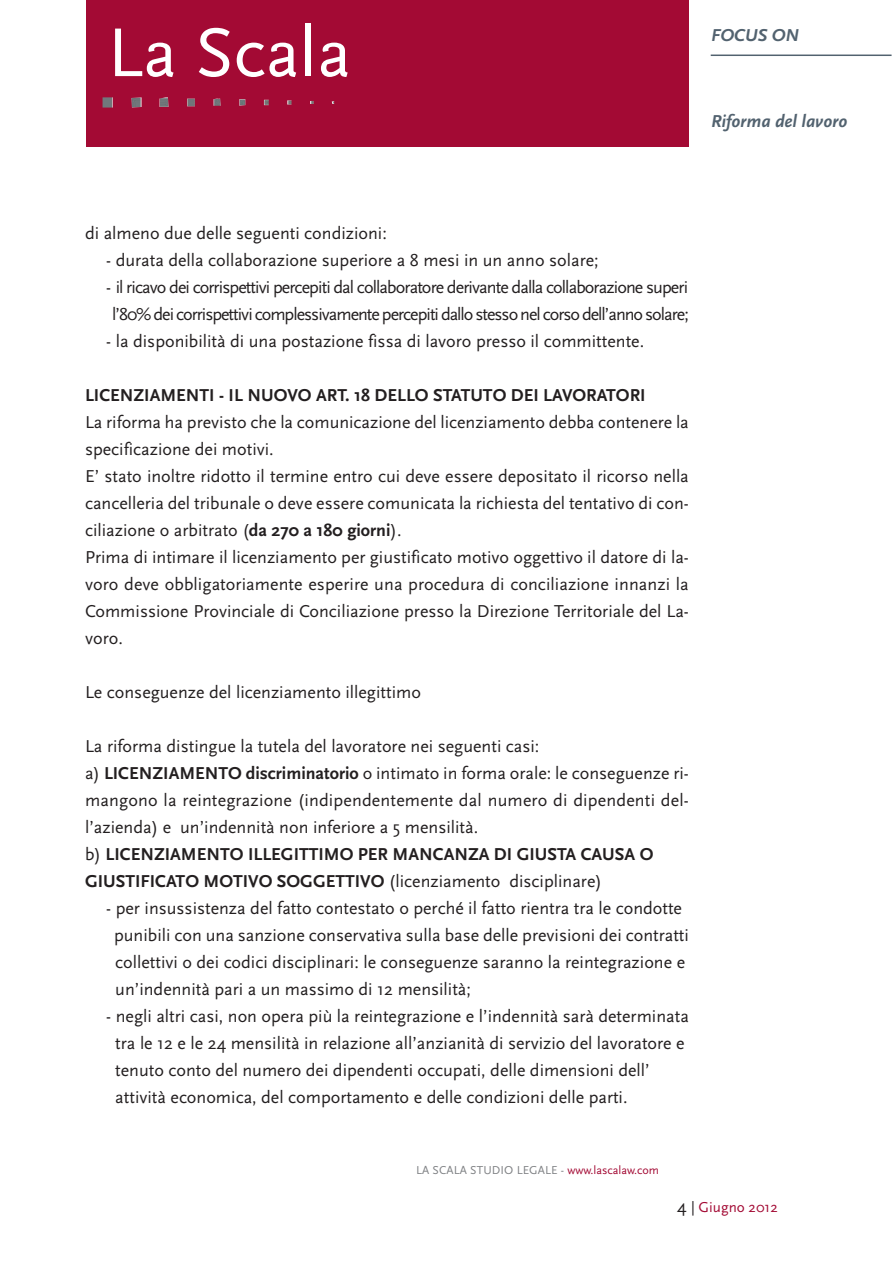
<style>
.page{position:relative;width:893px;height:1263px;background:#fff}
.page>*{position:absolute;margin:0;border:0;box-sizing:border-box;transform-origin:0 0}
.t1{font:72px "Scala Sans";color:#fff}
.t2{font:18px/27px "Scala Sans";color:#231f20}
.t3{font:18px/27px "Scala Sans";letter-spacing:-.05em;color:#231f20;text-align:center}
.t4{font:700 18px "Scala Sans";color:#231f20}
.t5{font:italic 700 18px "Scala Sans";color:#52626f}
.t6{font:15px "Scala Sans";color:#a30a34}
.t7{font:12px "Scala Sans";letter-spacing:.01em;color:#808285}
.s1{font-weight:700}
.s2{color:#a30a34}
.s3{font-size:18px;color:#231f20}
.s4{color:#231f20}
</style>
<div class="page">
<div style="left:86px;top:0;width:603px;height:147px;background:#a30a34"></div>
<hr style="left:711px;top:55px;width:180px;height:1px;background:#52626f">
<img style="left:103px;top:97px;width:231px;height:11px">
<h1 class="t1" style="left:107px;top:14px;width:246px">La Scala</h1>
<p class="t5" style="left:711px;top:25px;width:90px">FOCUS ON</p>
<p class="t5" style="left:711px;top:111px;width:138px">Riforma del lavoro</p>
<p class="t2" style="left:85px;top:220px;width:303px">di almeno due delle seguenti condizioni:</p>
<p class="t2" style="left:106px;top:247px;width:494px">- durata della collaborazione superiore a 8 mesi in un anno solare;</p>
<p class="t3" style="left:106px;top:274px;width:584px">- il ricavo dei corrispettivi percepiti dal collaboratore derivante dalla collaborazione superi l’80% dei corrispettivi complessivamente percepiti dallo stesso nel corso dell’anno solare;</p>
<p class="t2" style="left:106px;top:328px;width:539px">- la disponibilità di una postazione fissa di lavoro presso il committente.</p>
<p class="t4" style="left:85px;top:385px;width:562px">LICENZIAMENTI - IL NUOVO ART. 18 DELLO STATUTO DEI LAVORATORI</p>
<p class="t2" style="left:85px;top:409px;width:605px">La riforma ha previsto che la comunicazione del licenziamento debba contenere la specificazione dei motivi.<br>E’ stato inoltre ridotto il termine entro cui deve essere depositato il ricorso nella cancelleria del tribunale o deve essere comunicata la richiesta del tentativo di con&shy;ciliazione o arbitrato (<span class="s1">da 270 a 180 giorni</span>).<br>Prima di intimare il licenziamento per giustificato motivo oggettivo il datore di la&shy;voro deve obbligatoriamente esperire una procedura di conciliazione innanzi la Commissione Provinciale di Conciliazione presso la Direzione Territoriale del La&shy;voro.</p>
<p class="t2" style="left:85px;top:679px;width:337px">Le conseguenze del licenziamento illegittimo</p>
<p class="t2" style="left:85px;top:733px;width:605px">La riforma distingue la tutela del lavoratore nei seguenti casi:<br>a) <span class="s1">LICENZIAMENTO discriminatorio</span> o intimato in forma orale: le conseguenze ri&shy;mangono la reintegrazione (indipendentemente dal numero di dipendenti del&shy;l’azienda) e un’indennità non inferiore a 5 mensilità.<br>b) <span class="s1">LICENZIAMENTO ILLEGITTIMO PER MANCANZA DI GIUSTA CAUSA O GIUSTIFICATO MOTIVO SOGGETTIVO</span> (licenziamento disciplinare)</p>
<p class="t2" style="left:114px;top:895px;width:576px;text-indent:-8px">- per insussistenza del fatto contestato o perché il fatto rientra tra le condotte punibili con una sanzione conservativa sulla base delle previsioni dei contratti collettivi o dei codici disciplinari: le conseguenze saranno la reintegrazione e un’indennità pari a un massimo di 12 mensilità;</p>
<p class="t2" style="left:115px;top:1003px;width:575px;text-indent:-9px">- negli altri casi, non opera più la reintegrazione e l’indennità sarà determinata tra le 12 e le 24 mensilità in relazione all’anzianità di servizio del lavoratore e tenuto conto del numero dei dipendenti occupati, delle dimensioni dell’ attività economica, del comportamento e delle condizioni delle parti.</p>
<p class="t7" style="left:416px;top:1163px;width:244px">LA SCALA STUDIO LEGALE - <span class="s2">www.lascalaw.com</span></p>
<p class="t6" style="left:677px;top:1199px;width:102px"><span class="s3">4</span> <span class="s4">|</span> Giugno 2012</p>
</div>
